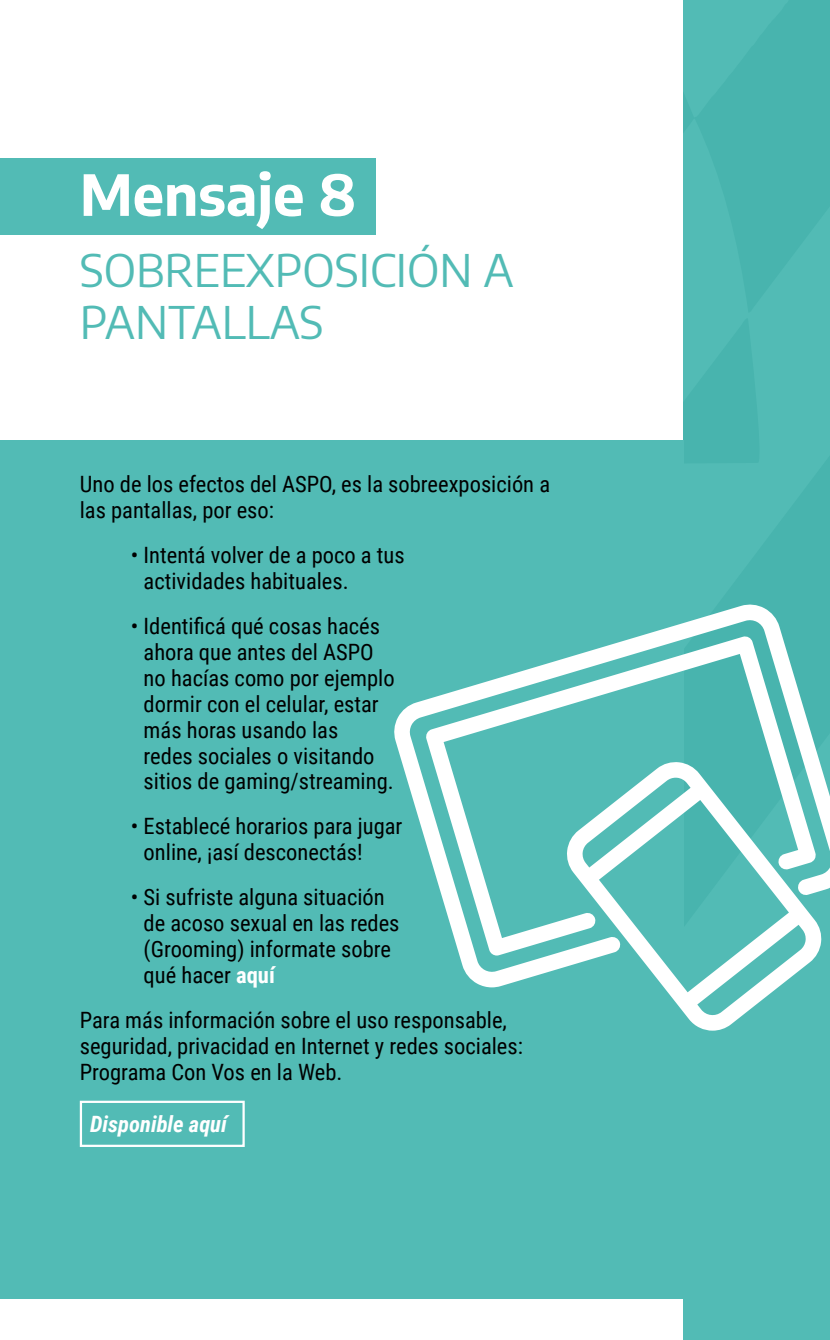
<style>
.page{position:relative;width:830px;height:1340px;background:#fff}
.page>*{position:absolute;margin:0;border:0;box-sizing:border-box;transform-origin:0 0}
.t1{font:700 56.25px "Encode Sans";color:#fff}
.t2{font:45px/51.8px "Encode Sans";color:#52bbb5}
.t3{font:22.5px/25.9px "Roboto Condensed";color:#000}
.t4{font:italic 700 22.5px "Roboto Condensed";color:#fff}
.s1{font-weight:700;color:#fff}
</style>
<div class="page">
<hr style="left:0;top:0;width:1px;height:1339px;background:#48b4ae">
<svg style="left:0;top:118px;width:1px;height:1221px"></svg>
<div style="left:682px;top:0;width:147px;height:1339px;background:#52bbb5"></div>
<svg style="left:682px;top:0;width:1px;height:117px"></svg>
<div style="left:0;top:440px;width:682px;height:858px;background:#52bbb5"></div>
<div style="left:0;top:158px;width:375px;height:76px;background:#52bbb5"></div>
<svg style="left:394px;top:604px;width:435px;height:383px"></svg>
<svg style="left:425px;top:635px;width:390px;height:320px"></svg>
<svg style="left:566px;top:761px;width:255px;height:269px"></svg>
<div style="left:80px;top:1100px;width:164px;height:46px;border:2px solid #fff"></div>
<h1 class="t1" style="left:80px;top:153px;width:278px">Mensaje 8</h1>
<h2 class="t2" style="left:80px;top:242px;width:435px">SOBREEXPOSICIÓN A<br>PANTALLAS</h2>
<p class="t3" style="left:80px;top:470px;width:471px">Uno de los efectos del ASPO, es la sobreexposición a las pantallas, por eso:</p>
<p class="t3" style="left:144px;top:541px;width:262px;text-indent:-13px">• Intentá volver de a poco a tus actividades habituales.</p>
<p class="t3" style="left:144px;top:612px;width:252px;text-indent:-13px">• Identificá qué cosas hacés ahora que antes del ASPO no hacías como por ejemplo dormir con el celular, estar más horas usando las<br>redes sociales o visitando sitios de gaming/streaming.</p>
<p class="t3" style="left:144px;top:812px;width:260px;text-indent:-13px">• Establecé horarios para jugar online, ¡así desconectás!</p>
<p class="t3" style="left:144px;top:883px;width:257px;text-indent:-13px">• Si sufriste alguna situación de acoso sexual en las redes (Grooming) informate sobre qué hacer <span class="s1">aquí</span></p>
<p class="t3" style="left:80px;top:1006px;width:444px">Para más información sobre el uso responsable, seguridad, privacidad en Internet y redes sociales:<br>Programa Con Vos en la Web.</p>
<p class="t4" style="left:90px;top:1107px;width:138px">Disponible aquí</p>
</div>
